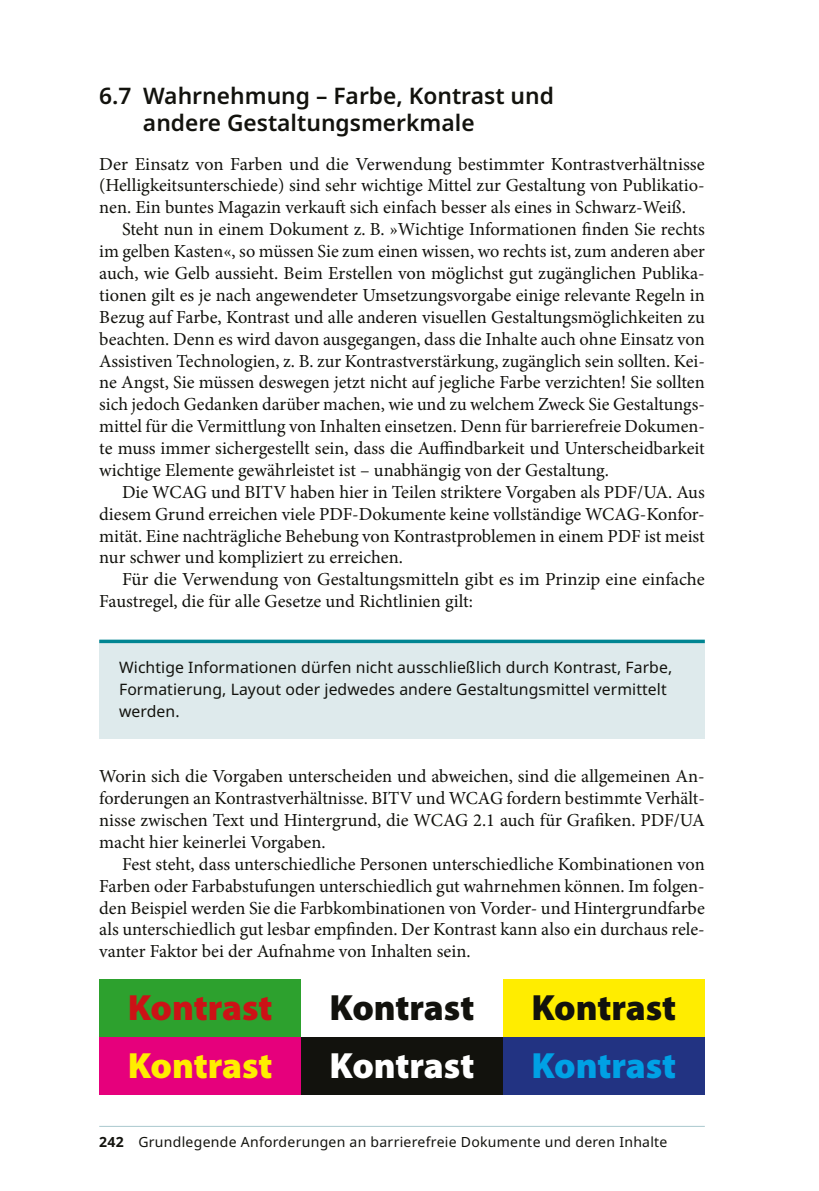
<style>
.page{position:relative;width:819px;height:1191px;background:#fff}
.page>*{position:absolute;margin:0;border:0;box-sizing:border-box;transform-origin:0 0}
.t1{font:900 36.57px "Myriad Pro";color:#12120d}
.t2{font:900 36.57px "Myriad Pro";color:#cc1216}
.t3{font:900 36.57px "Myriad Pro";color:#ffed00}
.t4{font:900 36.57px "Myriad Pro";color:#fff}
.t5{font:900 36.57px "Myriad Pro";color:#00a1e5}
.H2-main{font:600 22.75px/27.3px "Noto Sans";color:#12120d}
.P-abs{font:18.38px/21.9px "Minion Pro";color:#12120d;text-align:justify}
.P-abs-ohneEZ{font:18.38px/21.9px "Minion Pro";color:#12120d;text-align:justify}
.Sonderformate_P-Hinweis{font:15.75px/21.9px "Noto Sans";letter-spacing:.005em;color:#12120d}
.t6{font:14px "Noto Sans";letter-spacing:.02em;color:#12120d}
.s1{font-weight:700}
</style>
<div class="page">
<hr style="left:99px;top:1126px;width:605px;height:1px;background:#a9c8ce">
<div style="left:99px;top:640px;width:605px;height:98px;background:#deeaec"></div>
<svg style="left:99px;top:639px;width:605px;height:4px;fill:#008592"></svg>
<div style="left:99px;top:979px;width:202px;height:58px;background:#2da12e"></div>
<div style="left:503px;top:979px;width:201px;height:58px;background:#ffed00"></div>
<div style="left:301px;top:1037px;width:202px;height:57px;background:#12120d"></div>
<div style="left:99px;top:1037px;width:202px;height:57px;background:#e6007c"></div>
<div style="left:503px;top:1037px;width:201px;height:57px;background:#223382"></div>
<h2 class="H2-main" style="left:143px;top:83px;width:412px;text-indent:-44px">6.7 Wahrnehmung – Farbe, Kontrast und andere Gestaltungsmerkmale</h2>
<p class="P-abs-ohneEZ" style="left:99px;top:153px;width:607px">Der Einsatz von Farben und die Verwendung bestimmter Kontrastverhältnisse (Helligkeitsunterschiede) sind sehr wichtige Mittel zur Gestaltung von Publikatio&shy;nen. Ein buntes Magazin verkauft sich einfach besser als eines in Schwarz-Weiß.</p>
<p class="P-abs" style="left:99px;top:218px;width:607px;text-indent:23px">Steht nun in einem Dokument z. B. »Wichtige Informationen finden Sie rechts im gelben Kasten«, so müssen Sie zum einen wissen, wo rechts ist, zum anderen aber auch, wie Gelb aussieht. Beim Erstellen von möglichst gut zugänglichen Publika&shy;tionen gilt es je nach angewendeter Umsetzungsvorgabe einige relevante Regeln in Bezug auf Farbe, Kontrast und alle anderen visuellen Gestaltungsmöglichkeiten zu beachten. Denn es wird davon ausgegangen, dass die Inhalte auch ohne Einsatz von Assistiven Technologien, z. B. zur Kontrastverstärkung, zugänglich sein sollten. Kei&shy;ne Angst, Sie müssen deswegen jetzt nicht auf jegliche Farbe verzichten! Sie sollten sich jedoch Gedanken darüber machen, wie und zu welchem Zweck Sie Gestaltungs&shy;mittel für die Vermittlung von Inhalten einsetzen. Denn für barrierefreie Dokumen&shy;te muss immer sichergestellt sein, dass die Auffindbarkeit und Unterscheidbarkeit wichtige Elemente gewährleistet ist – unabhängig von der Gestaltung.</p>
<p class="P-abs" style="left:99px;top:481px;width:607px;text-indent:23px">Die WCAG und BITV haben hier in Teilen striktere Vorgaben als PDF/UA. Aus diesem Grund erreichen viele PDF-Dokumente keine vollständige WCAG-Konfor&shy;mität. Eine nachträgliche Behebung von Kontrastproblemen in einem PDF ist meist nur schwer und kompliziert zu erreichen.</p>
<p class="P-abs" style="left:99px;top:568px;width:607px;text-indent:23px">Für die Verwendung von Gestaltungsmitteln gibt es im Prinzip eine einfache<br>Faustregel, die für alle Gesetze und Richtlinien gilt:</p>
<p class="Sonderformate_P-Hinweis" style="left:119px;top:656px;width:554px">Wichtige Informationen dürfen nicht ausschließlich durch Kontrast, Farbe,<br>Formatierung, Layout oder jedwedes andere Gestaltungsmittel vermittelt werden.</p>
<p class="P-abs-ohneEZ" style="left:99px;top:765px;width:607px">Worin sich die Vorgaben unterscheiden und abweichen, sind die allgemeinen An&shy;forderungen an Kontrastverhältnisse. BITV und WCAG fordern bestimmte Verhält&shy;nisse zwischen Text und Hintergrund, die WCAG 2.1 auch für Grafiken. PDF/UA macht hier keinerlei Vorgaben.</p>
<p class="P-abs" style="left:99px;top:853px;width:607px;text-indent:23px">Fest steht, dass unterschiedliche Personen unterschiedliche Kombinationen von Farben oder Farbabstufungen unterschiedlich gut wahrnehmen können. Im folgen&shy;den Beispiel werden Sie die Farbkombinationen von Vorder- und Hintergrundfarbe als unterschiedlich gut lesbar empfinden. Der Kontrast kann also ein durchaus rele&shy;vanter Faktor bei der Aufnahme von Inhalten sein.</p>
<p class="t2" style="left:128px;top:983px;width:146px">Kontrast</p>
<p class="t1" style="left:329px;top:983px;width:146px">Kontrast</p>
<p class="t1" style="left:531px;top:983px;width:146px">Kontrast</p>
<p class="t3" style="left:128px;top:1041px;width:146px">Kontrast</p>
<p class="t4" style="left:329px;top:1041px;width:146px">Kontrast</p>
<p class="t5" style="left:531px;top:1041px;width:146px">Kontrast</p>
<p class="t6" style="left:99px;top:1131px;width:569px"><span class="s1">242</span> Grundlegende Anforderungen an barrierefreie Dokumente und deren Inhalte</p>
</div>
